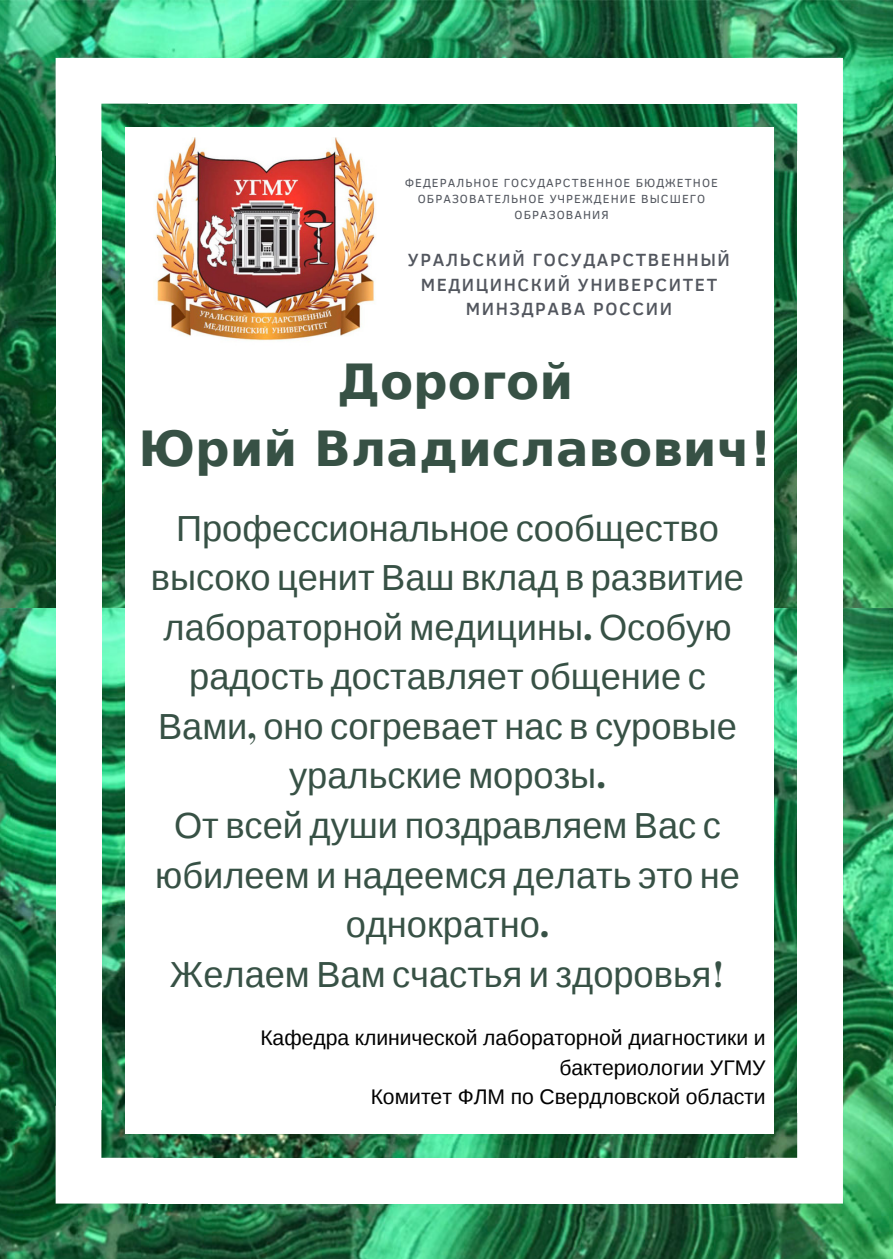
<style>
.page{position:relative;width:893px;height:1259px;background:#fff}
.page>*{position:absolute;margin:0;border:0;box-sizing:border-box;transform-origin:0 0}
.t1{font:700 48.3px/67.5px "DejaVu Sans";color:#375145;text-align:center}
.t2{font:36.3px/49.5px "Liberation Sans";color:#375145;text-align:center}
.t3{font:21px/29.4px "Liberation Sans";color:#000;text-align:right}
.t4{font:500 18px/24.9px "Clear Sans";letter-spacing:.09em;color:#52565e;text-align:center}
.t5{font:700 18px/20.4px "Liberation Sans";color:#514d4a;text-align:center}
.t6{font:12px/15.9px "Clear Sans";letter-spacing:.09em;color:#52565e;text-align:center}
.s1{font-family:"Abril Fatface"}
</style>
<div class="page">
<img style="left:0;top:0;width:893px;height:1259px">
<div style="left:146px;top:148px;width:605px;height:964px;background:#fff"></div>
<svg style="left:745px;top:1105px;width:98px;height:98px"></svg>
<div style="left:56px;top:151px;width:45px;height:958px;background:#fff"></div>
<div style="left:125px;top:154px;width:29px;height:955px;background:#fff"></div>
<svg style="left:56px;top:1105px;width:98px;height:98px"></svg>
<div style="left:797px;top:151px;width:46px;height:961px;background:#fff"></div>
<div style="left:745px;top:151px;width:28px;height:961px;background:#fff"></div>
<div style="left:149px;top:1157px;width:601px;height:46px;background:#fff"></div>
<div style="left:149px;top:1105px;width:599px;height:29px;background:#fff"></div>
<svg style="left:745px;top:58px;width:98px;height:98px"></svg>
<div style="left:745px;top:127px;width:28px;height:29px;background:#fff"></div>
<svg style="left:56px;top:58px;width:98px;height:98px"></svg>
<div style="left:125px;top:127px;width:29px;height:29px;background:#fff"></div>
<div style="left:149px;top:58px;width:601px;height:46px;background:#fff"></div>
<div style="left:149px;top:127px;width:599px;height:29px;background:#fff"></div>
<img style="left:156px;top:137px;width:219px;height:204px">
<p class="t6" style="left:405px;top:174px;width:314px">ФЕДЕРАЛЬНОЕ ГОСУДАРСТВЕННОЕ БЮДЖЕТНОЕ<br>ОБРАЗОВАТЕЛЬНОЕ УЧРЕЖДЕНИЕ ВЫСШЕГО<br>ОБРАЗОВАНИЯ</p>
<p class="t4" style="left:408px;top:246px;width:323px">УРАЛЬСКИЙ ГОСУДАРСТВЕННЫЙ<br>МЕДИЦИНСКИЙ УНИВЕРСИТЕТ<br>МИНЗДРАВА РОССИИ</p>
<p class="t5" style="left:378px;top:242px;width:351px">МИНИСТЕРСТВА ЗДРАВООХРАНЕНИЯ<br>РОССИЙСКОЙ ФЕДЕРАЦИИ</p>
<h1 class="t1" style="left:138px;top:348px;width:635px">Дорогой<br>Юрий Владиславович!</h1>
<p class="t2" style="left:151px;top:503px;width:595px">Профессиональное сообщество высоко ценит Ваш вклад в развитие лабораторной медицины<span class="s1">.</span> Особую радость доставляет общение с<br>Вами<span class="s1">,</span> оно согревает нас в суровые уральские морозы<span class="s1">.<br></span>От всей души поздравляем Вас с юбилеем и надеемся делать это не однократно<span class="s1">.<br></span>Желаем Вам счастья и здоровья<span class="s1">!</span></p>
<p class="t3" style="left:260px;top:1023px;width:507px">Кафедра клинической лабораторной диагностики и бактериологии УГМУ<br>Комитет ФЛМ по Свердловской области</p>
</div>
